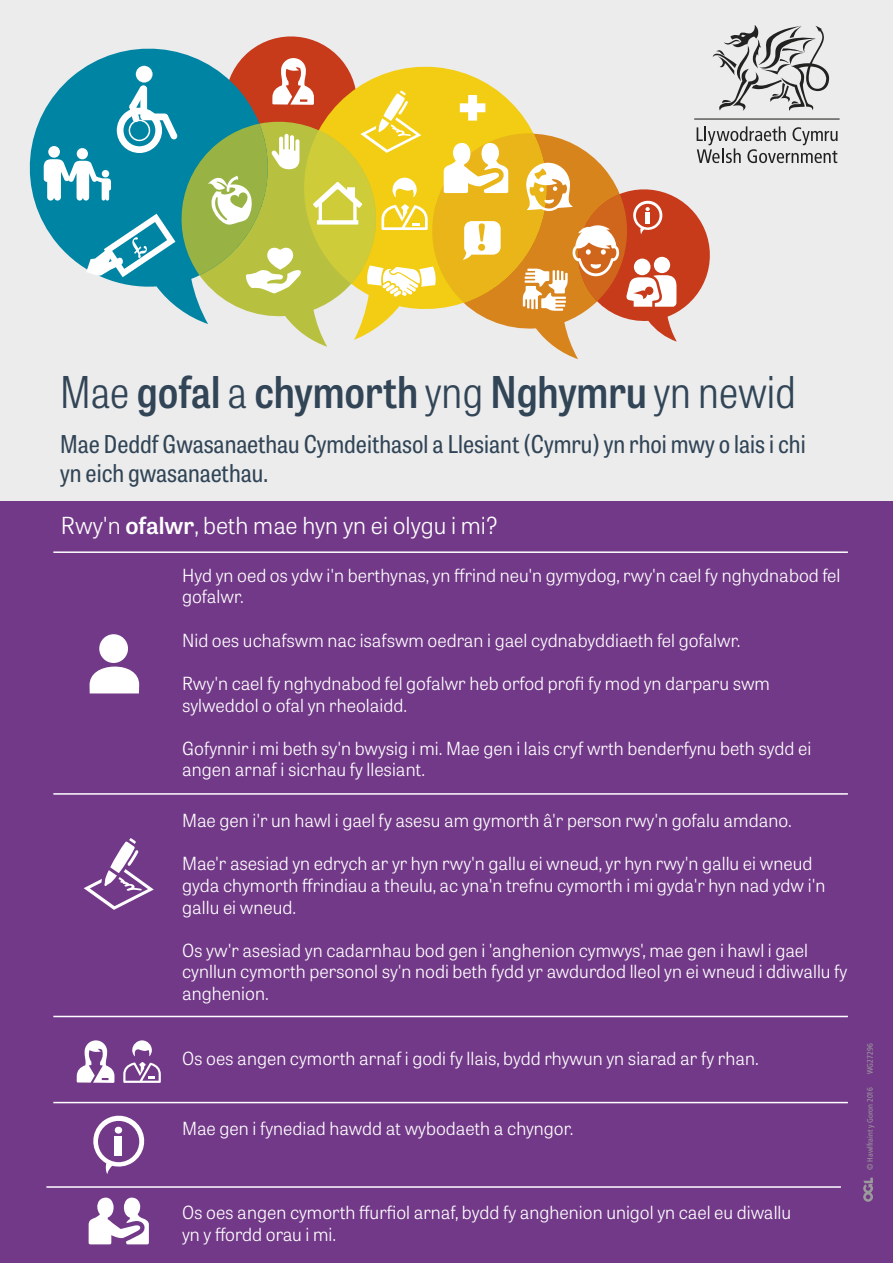
<style>
.page{position:relative;width:893px;height:1263px;background:#fff}
.page>*{position:absolute;margin:0;border:0;box-sizing:border-box;transform-origin:0 0}
.t1{font:600 semi-condensed 43.65px "Tablet Gothic";color:#314557}
.t2{font:semi-condensed 24.45px/29.4px "Tablet Gothic";color:#314557}
.t3{font:300 23.4px "Tablet Gothic";color:#fff}
.t4{font:300 18px/21.6px "Tablet Gothic";color:#fff}
.t5{font:condensed 7.95px "Frutiger LT Std";color:#9c9b9b}
.s1{font-weight:300}
.s2{font-weight:600}
</style>
<div class="page">
<div style="left:0;top:0;width:893px;height:502px;background:#ececec"></div>
<div style="left:0;top:502px;width:893px;height:761px;background:#723988"></div>
<div style="left:99px;top:634px;width:29px;height:29px;background:#fff;border-radius:50%"></div>
<svg style="left:89px;top:666px;width:50px;height:27px"></svg>
<svg style="left:84px;top:838px;width:70px;height:72px"></svg>
<svg style="left:77px;top:1040px;width:38px;height:43px"></svg>
<svg style="left:132px;top:1040px;width:20px;height:16px"></svg>
<svg style="left:123px;top:1062px;width:38px;height:21px"></svg>
<svg style="left:93px;top:1115px;width:52px;height:59px"></svg>
<hr style="left:694px;top:118px;width:146px;height:2px;background:#222221">
<svg style="left:548px;top:342px;width:30px;height:17px"></svg>
<svg style="left:29px;top:111px;width:15px;height:113px;fill:#0084a3"></svg>
<svg style="left:44px;top:25px;width:794px;height:317px"></svg>
<div style="left:102px;top:170px;width:7px;height:7px;background:#fff;border-radius:50%"></div>
<hr style="left:53px;top:793px;width:795px;height:2px;background:#fff">
<hr style="left:53px;top:1016px;width:795px;height:1px;background:#fff">
<hr style="left:53px;top:1102px;width:795px;height:1px;background:#fff">
<hr style="left:53px;top:551px;width:795px;height:2px;background:#fff">
<hr style="left:46px;top:1186px;width:795px;height:2px;background:#fff">
<svg style="left:89px;top:1197px;width:60px;height:47px"></svg>
<svg style="left:863px;top:1178px;width:10px;height:24px"></svg>
<p class="t1" style="left:60px;top:361px;width:737px"><span class="s1">Mae</span> gofal <span class="s1">a</span> chymorth <span class="s1">yng</span> Nghymru <span class="s1">yn newid</span></p>
<p class="t2" style="left:60px;top:428px;width:747px">Mae Deddf Gwasanaethau Cymdeithasol a Llesiant (Cymru) yn rhoi mwy o lais i chi yn eich gwasanaethau.</p>
<p class="t3" style="left:61px;top:510px;width:439px">Rwy'n <span class="s2">ofalwr</span>, beth mae hyn yn ei olygu i mi?</p>
<p class="t4" style="left:182px;top:564px;width:660px">Hyd yn oed os ydw i'n berthynas, yn ffrind neu'n gymydog, rwy'n cael fy nghydnabod fel gofalwr.</p>
<p class="t4" style="left:182px;top:629px;width:560px">Nid oes uchafswm nac isafswm oedran i gael cydnabyddiaeth fel gofalwr.</p>
<p class="t4" style="left:182px;top:672px;width:589px">Rwy'n cael fy nghydnabod fel gofalwr heb orfod profi fy mod yn darparu swm sylweddol o ofal yn rheolaidd.</p>
<p class="t4" style="left:182px;top:737px;width:631px">Gofynnir i mi beth sy'n bwysig i mi. Mae gen i lais cryf wrth benderfynu beth sydd ei angen arnaf i sicrhau fy llesiant.</p>
<p class="t4" style="left:182px;top:809px;width:611px">Mae gen i'r un hawl i gael fy asesu am gymorth â'r person rwy'n gofalu amdano.</p>
<p class="t4" style="left:182px;top:852px;width:645px">Mae'r asesiad yn edrych ar yr hyn rwy'n gallu ei wneud, yr hyn rwy'n gallu ei wneud gyda chymorth ffrindiau a theulu, ac yna'n trefnu cymorth i mi gyda'r hyn nad ydw i'n gallu ei wneud.</p>
<p class="t4" style="left:182px;top:939px;width:667px">Os yw'r asesiad yn cadarnhau bod gen i 'anghenion cymwys', mae gen i hawl i gael cynllun cymorth personol sy'n nodi beth fydd yr awdurdod lleol yn ei wneud i ddiwallu fy anghenion.</p>
<p class="t4" style="left:182px;top:1047px;width:578px">Os oes angen cymorth arnaf i godi fy llais, bydd rhywun yn siarad ar fy rhan.</p>
<p class="t4" style="left:182px;top:1117px;width:393px">Mae gen i fynediad hawdd at wybodaeth a chyngor.</p>
<p class="t4" style="left:182px;top:1201px;width:611px">Os oes angen cymorth ffurfiol arnaf, bydd fy anghenion unigol yn cael eu diwallu yn y ffordd orau i mi.</p>
<p class="t5" style="left:866px;top:1074px;width:32px;rotate:-90deg">WG27296</p>
<p class="t5" style="left:866px;top:1170px;width:85px;rotate:-90deg">© Hawlfraint y Goron 2016</p>
</div>
